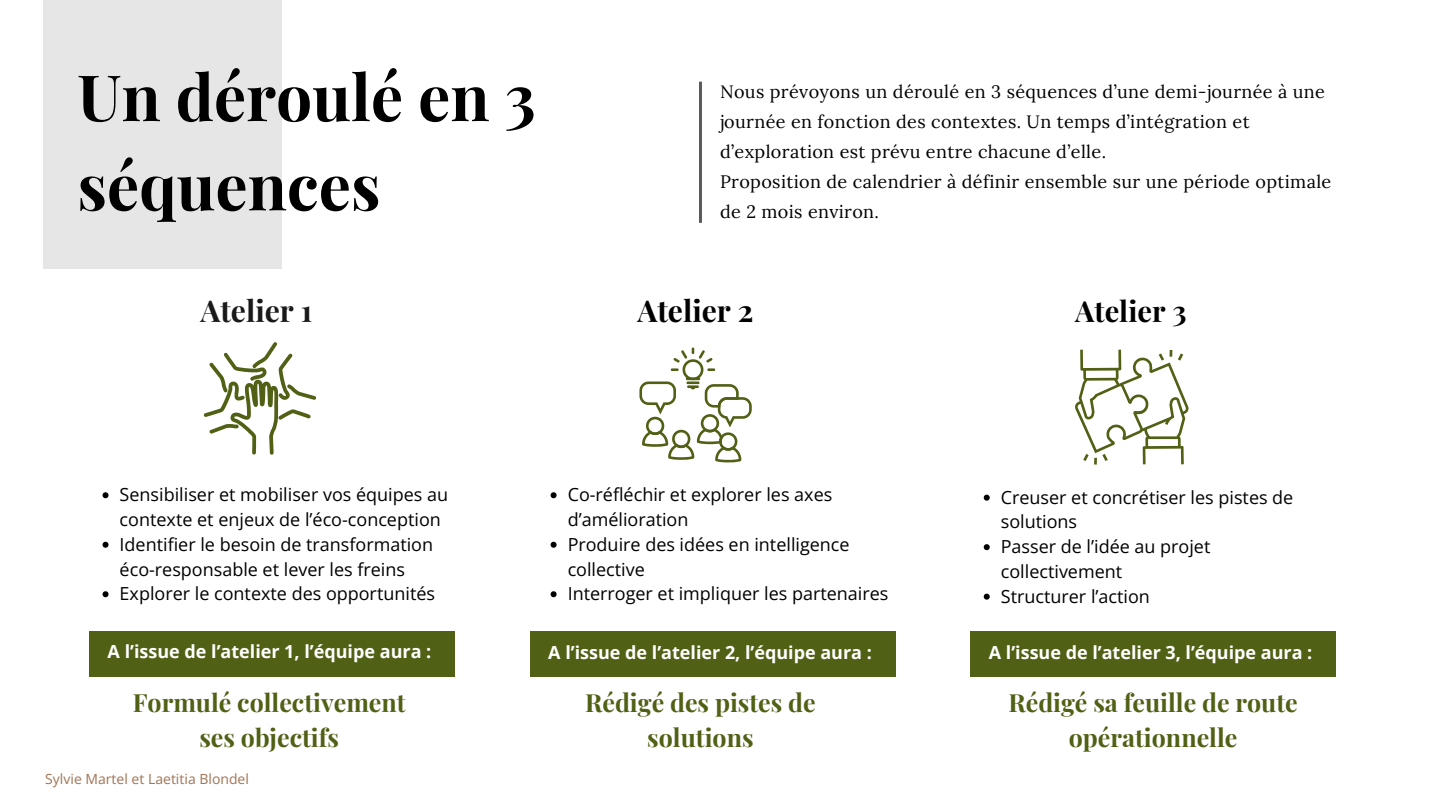
<style>
.page{position:relative;width:1440px;height:810px;background:#fff}
.page>*{position:absolute;margin:0;border:0;box-sizing:border-box;transform-origin:0 0}
.t1{font:700 64px/89.2px "Playfair Display";color:#000}
.t2{font:700 30px "Playfair Display";color:#191919}
.t3{font:700 30px "Playfair Display";color:#000}
.t4{font:700 29px "Playfair Display";color:#000}
.t5{font:700 25px/34.5px "Playfair Display";color:#506015;text-align:center}
.t6{font:18px/24.8px "Open Sans";color:#000}
.t7{font:18px/30px "Lora";letter-spacing:.02em;color:#000}
.t8{font:700 18px "Open Sans";color:#fff}
.t9{font:14px "Open Sans";color:#a17354}
</style>
<div class="page">
<div style="left:44px;top:0;width:238px;height:269px;background:#e6e6e6"></div>
<hr style="left:699px;top:82px;width:3px;height:141px;background:#5b5b5b">
<div style="left:530px;top:631px;width:366px;height:46px;background:#506015"></div>
<div style="left:970px;top:631px;width:366px;height:45px;background:#506015"></div>
<div style="left:89px;top:631px;width:366px;height:46px;background:#506015"></div>
<svg style="left:639px;top:348px;width:113px;height:114px"></svg>
<svg style="left:204px;top:342px;width:112px;height:112px"></svg>
<svg style="left:1075px;top:350px;width:114px;height:114px"></svg>
<svg style="left:103px;top:492px;width:6px;height:6px"></svg>
<svg style="left:103px;top:542px;width:6px;height:6px"></svg>
<svg style="left:103px;top:591px;width:6px;height:6px"></svg>
<svg style="left:551px;top:492px;width:6px;height:6px"></svg>
<svg style="left:551px;top:542px;width:6px;height:6px"></svg>
<svg style="left:551px;top:591px;width:6px;height:6px"></svg>
<svg style="left:984px;top:495px;width:6px;height:6px"></svg>
<svg style="left:984px;top:544px;width:6px;height:6px"></svg>
<svg style="left:984px;top:594px;width:6px;height:6px"></svg>
<h1 class="t1" style="left:77px;top:50px;width:460px">Un déroulé en 3 séquences</h1>
<p class="t7" style="left:720px;top:77px;width:613px">Nous prévoyons un déroulé en 3 séquences d’une demi-journée à une journée en fonction des contextes. Un temps d’intégration et d’exploration est prévu entre chacune d’elle.<br>Proposition de calendrier à définir ensemble sur une période optimale de 2 mois environ.</p>
<h2 class="t2" style="left:200px;top:290px;width:114px">Atelier 1</h2>
<h2 class="t3" style="left:637px;top:290px;width:118px">Atelier 2</h2>
<h3 class="t4" style="left:1075px;top:291px;width:113px">Atelier 3</h3>
<p class="t6" style="left:120px;top:482px;width:330px">Sensibiliser et mobiliser vos équipes au contexte et enjeux de l’éco-conception Identifier le besoin de transformation éco-responsable et lever les freins Explorer le contexte des opportunités</p>
<p class="t8" style="left:108px;top:639px;width:325px">A l’issue de l’atelier 1, l’équipe aura :</p>
<h3 class="t5" style="left:133px;top:684px;width:274px">Formulé collectivement ses objectifs</h3>
<p class="t9" style="left:45px;top:769px;width:205px">Sylvie Martel et Laetitia Blondel</p>
<p class="t6" style="left:568px;top:482px;width:322px">Co-réfléchir et explorer les axes d’amélioration<br>Produire des idées en intelligence collective<br>Interroger et impliquer les partenaires</p>
<p class="t8" style="left:548px;top:639px;width:325px">A l’issue de l’atelier 2, l’équipe aura :</p>
<h3 class="t5" style="left:585px;top:684px;width:232px">Rédigé des pistes de solutions</h3>
<p class="t6" style="left:1001px;top:484px;width:294px">Creuser et concrétiser les pistes de solutions<br>Passer de l’idée au projet collectivement<br>Structurer l’action</p>
<p class="t8" style="left:989px;top:639px;width:325px">A l’issue de l’atelier 3, l’équipe aura :</p>
<h3 class="t5" style="left:1008px;top:684px;width:291px">Rédigé sa feuille de route opérationnelle</h3>
</div>
